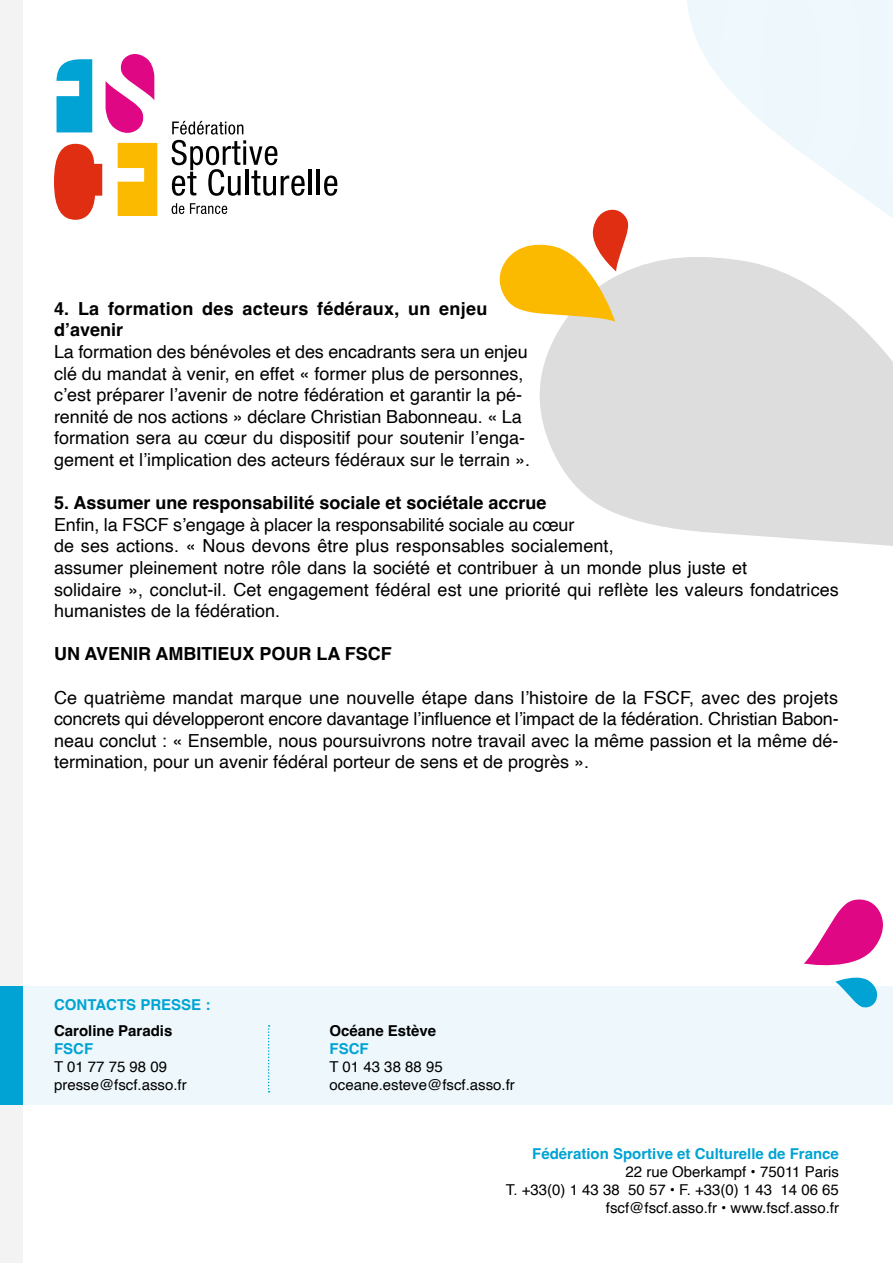
<style>
.page{position:relative;width:893px;height:1263px;background:#fff}
.page>*{position:absolute;margin:0;border:0;box-sizing:border-box;transform-origin:0 0}
.t1{font:18px/21.6px "Helvetica";color:#000}
.t2{font:700 18px/21.6px "Helvetica";color:#000}
.t3{font:15px/18px "Helvetica";color:#000}
.t4{font:700 15px "Helvetica";color:#00a3d3}
.t5{font:700 15px "Helvetica";color:#000}
</style>
<div class="page">
<div style="left:0;top:0;width:23px;height:1263px;background:#f3f3f3"></div>
<svg style="left:687px;top:0;width:206px;height:218px;fill:#eef8fc"></svg>
<svg style="left:54px;top:144px;width:48px;height:76px"></svg>
<svg style="left:106px;top:54px;width:48px;height:79px"></svg>
<svg style="left:57px;top:59px;width:35px;height:73px"></svg>
<svg style="left:118px;top:143px;width:39px;height:73px;background:#fbc21f"></svg>
<hr style="left:309px;top:170px;width:3px;height:25px;background:#000">
<hr style="left:317px;top:170px;width:3px;height:25px;background:#000">
<svg style="left:324px;top:176px;width:13px;height:20px"></svg>
<svg style="left:172px;top:203px;width:12px;height:11px"></svg>
<svg style="left:190px;top:203px;width:37px;height:11px"></svg>
<svg style="left:172px;top:121px;width:133px;height:75px"></svg>
<div style="left:0;top:986px;width:893px;height:118px;background:#eef8fc"></div>
<div style="left:0;top:986px;width:23px;height:118px;background:#00a3d3"></div>
<svg style="left:804px;top:899px;width:79px;height:109px"></svg>
<svg style="left:539px;top:257px;width:354px;height:289px;fill:#ddd"></svg>
<svg style="left:499px;top:210px;width:129px;height:112px"></svg>
<svg style="left:268px;top:1025px;width:2px;height:67px"></svg>
<p class="t2" style="left:54px;top:300px;width:435px">4. La formation des acteurs fédéraux, un enjeu d’avenir</p>
<p class="t1" style="left:54px;top:341px;width:478px">La formation des bénévoles et des encadrants sera un enjeu clé du mandat à venir, en effet « former plus de personnes, c’est préparer l’avenir de notre fédération et garantir la pé&shy;rennité de nos actions » déclare Christian Babonneau. « La formation sera au cœur du dispositif pour soutenir l’enga&shy;gement et l’implication des acteurs fédéraux sur le terrain ».</p>
<p class="t2" style="left:54px;top:494px;width:494px">5. Assumer une responsabilité sociale et sociétale accrue</p>
<p class="t1" style="left:54px;top:514px;width:786px">Enfin, la FSCF s’engage à placer la responsabilité sociale au cœur<br>de ses actions. « Nous devons être plus responsables socialement,<br>assumer pleinement notre rôle dans la société et contribuer à un monde plus juste et<br>solidaire », conclut-il. Cet engagement fédéral est une priorité qui reflète les valeurs fondatrices humanistes de la fédération.</p>
<p class="t2" style="left:54px;top:645px;width:339px">UN AVENIR AMBITIEUX POUR LA FSCF</p>
<p class="t1" style="left:54px;top:687px;width:786px;text-align:justify">Ce quatrième mandat marque une nouvelle étape dans l’histoire de la FSCF, avec des projets concrets qui développeront encore davantage l’influence et l’impact de la fédération. Christian Babon&shy;neau conclut : « Ensemble, nous poursuivrons notre travail avec la même passion et la même dé&shy;termination, pour un avenir fédéral porteur de sens et de progrès ».</p>
<p class="t4" style="left:54px;top:995px;width:158px">CONTACTS PRESSE :</p>
<p class="t5" style="left:54px;top:1022px;width:120px">Caroline Paradis</p>
<p class="t4" style="left:54px;top:1040px;width:41px">FSCF</p>
<p class="t3" style="left:54px;top:1059px;width:134px">T 01 77 75 98 09 presse@fscf.asso.fr</p>
<p class="t5" style="left:330px;top:1022px;width:108px">Océane Estève</p>
<p class="t4" style="left:330px;top:1040px;width:41px">FSCF</p>
<p class="t3" style="left:330px;top:1059px;width:187px">T 01 43 38 88 95 oceane.esteve@fscf.asso.fr</p>
<p class="t4" style="left:532px;top:1144px;width:308px">Fédération Sportive et Culturelle de France</p>
<p class="t3" style="left:506px;top:1163px;width:334px;text-align:right">22 rue Oberkampf • 75011 Paris<br>T. +33(0) 1 43 38 50 57 • F. +33(0) 1 43 14 06 65 fscf@fscf.asso.fr • www.fscf.asso.fr</p>
</div>
